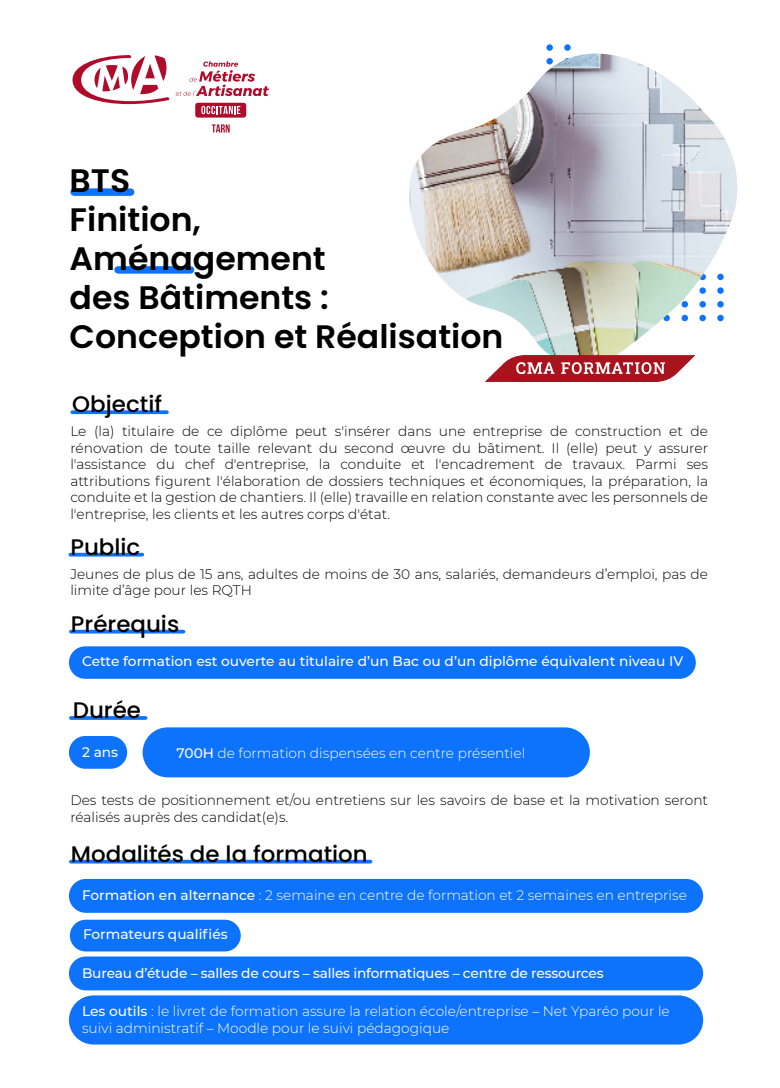
<style>
.page{position:relative;width:780px;height:1088px;background:#fff}
.page>*{position:absolute;margin:0;border:0;box-sizing:border-box;transform-origin:0 0}
.t1{font:600 32.5px/39px "Poppins";color:#000}
.t2{font:500 22.5px "Poppins";color:#000}
.t3{font:300 13.75px/16.5px "Montserrat";color:#000}
.t4{font:300 13.75px/16.5px "Montserrat";color:#fff}
.t5{font:500 13.75px "Montserrat";letter-spacing:-.01em;color:#fff}
.s1{font-weight:500}
</style>
<div class="page">
<div style="left:564px;top:44px;width:6px;height:7px;background:#0d73fc;border-radius:50%"></div>
<div style="left:546px;top:44px;width:7px;height:7px;background:#0d73fc;border-radius:50%"></div>
<div style="left:118px;top:266px;width:72px;height:8px;background:#0d73fc"></div>
<div style="left:74px;top:188px;width:57px;height:8px;background:#0d73fc"></div>
<img style="left:409px;top:54px;width:329px;height:277px">
<svg style="left:72px;top:55px;width:97px;height:49px"></svg>
<div style="left:195px;top:103px;width:51px;height:15px;background:#af0b2b;border-radius:3px"></div>
<svg style="left:176px;top:61px;width:93px;height:35px"></svg>
<svg style="left:201px;top:106px;width:39px;height:8px"></svg>
<svg style="left:212px;top:124px;width:18px;height:8px"></svg>
<div style="left:69px;top:646px;width:626px;height:33px;background:#0d73fc;border-radius:16px"></div>
<svg style="left:72px;top:410px;width:95px;height:4px"></svg>
<hr style="left:70px;top:553px;width:72px;height:3px;background:#0d73fc">
<div style="left:69px;top:736px;width:58px;height:33px;background:#0d73fc;border-radius:16px"></div>
<svg style="left:71px;top:716px;width:75px;height:4px"></svg>
<hr style="left:71px;top:630px;width:112px;height:3px;background:#0d73fc">
<div style="left:143px;top:727px;width:447px;height:50px;background:#0d73fc;border-radius:25px"></div>
<div style="left:69px;top:879px;width:634px;height:34px;background:#0d73fc;border-radius:17px"></div>
<hr style="left:71px;top:860px;width:299px;height:3px;background:#0d73fc">
<div style="left:70px;top:920px;width:171px;height:31px;background:#0d73fc;border-radius:16px"></div>
<div style="left:69px;top:995px;width:634px;height:49px;background:#0d73fc;border-radius:25px"></div>
<div style="left:69px;top:956px;width:634px;height:34px;background:#0d73fc;border-radius:17px"></div>
<img style="left:485px;top:331px;width:211px;height:51px">
<h1 class="t1" style="left:70px;top:161px;width:435px">BTS<br>Finition,<br>Aménagement<br>des Bâtiments :<br>Conception et Réalisation</h1>
<h2 class="t2" style="left:72px;top:391px;width:91px">Objectif</h2>
<p class="t3" style="left:70px;top:423px;width:639px;text-align:justify">Le (la) titulaire de ce diplôme peut s'insérer dans une entreprise de construction et de rénovation de toute taille relevant du second œuvre du bâtiment. Il (elle) peut y assurer l'assistance du chef d'entreprise, la conduite et l'encadrement de travaux. Parmi ses attributions figurent l'élaboration de dossiers techniques et économiques, la préparation, la conduite et la gestion de chantiers. Il (elle) travaille en relation constante avec les personnels de l'entreprise, les clients et les autres corps d'état.</p>
<h2 class="t2" style="left:70px;top:534px;width:71px">Public</h2>
<p class="t3" style="left:70px;top:565px;width:639px">Jeunes de plus de 15 ans, adultes de moins de 30 ans, salariés, demandeurs d’emploi, pas de limite d’âge pour les RQTH</p>
<h2 class="t2" style="left:71px;top:611px;width:110px">Prérequis</h2>
<p class="t5" style="left:82px;top:652px;width:602px">Cette formation est ouverte au titulaire d’un Bac ou d’un diplôme équivalent niveau IV</p>
<h2 class="t2" style="left:73px;top:697px;width:70px">Durée</h2>
<p class="t5" style="left:82px;top:742px;width:38px">2 ans</p>
<p class="t4" style="left:177px;top:744px;width:350px"><span class="s1">700H</span> de formation dispensées en centre présentiel</p>
<p class="t3" style="left:70px;top:791px;width:639px">Des tests de positionnement et/ou entretiens sur les savoirs de base et la motivation seront réalisés auprès des candidat(e)s.</p>
<h2 class="t2" style="left:71px;top:841px;width:298px">Modalités de la formation</h2>
<p class="t4" style="left:82px;top:886px;width:606px"><span class="s1">Formation en alternance</span> : 2 semaine en centre de formation et 2 semaines en entreprise</p>
<p class="t5" style="left:83px;top:925px;width:146px">Formateurs qualifiés</p>
<p class="t5" style="left:82px;top:963px;width:523px">Bureau d’étude – salles de cours – salles informatiques – centre de ressources</p>
<p class="t4" style="left:82px;top:1003px;width:589px"><span class="s1">Les outils</span> : le livret de formation assure la relation école/entreprise – Net Yparéo pour le suivi administratif – Moodle pour le suivi pédagogique</p>
</div>
